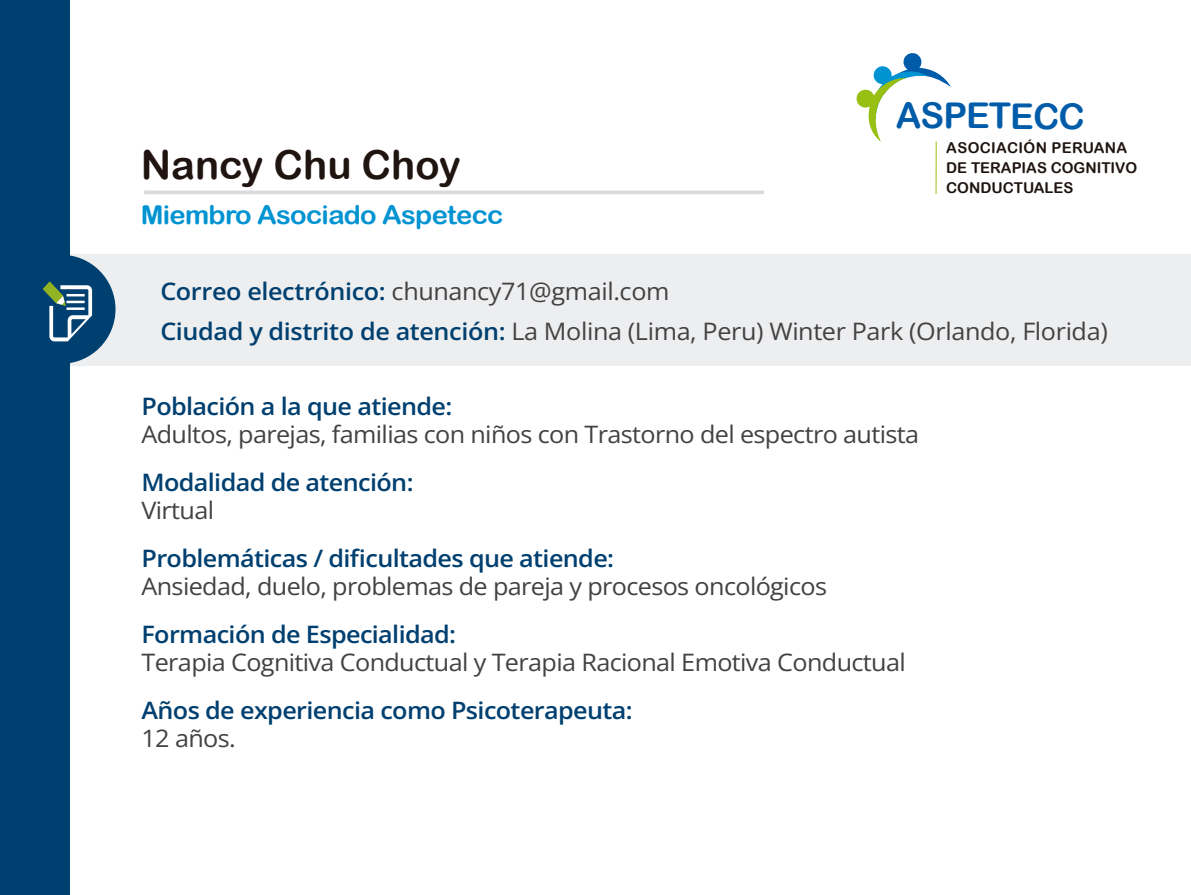
<style>
.page{position:relative;width:1191px;height:895px;background:#fff}
.page>*{position:absolute;margin:0;border:0;box-sizing:border-box;transform-origin:0 0}
.t1{font:40px "Arial Rounded MT Bold";color:#1f1410}
.t2{font:35.6px "Arial Rounded MT Bold";letter-spacing:-.03em;color:#005ca8}
.t3{font:26px "Arial Rounded MT Bold";letter-spacing:-.025em;color:#0093d2;scale:1.05 1}
.t4{font:24px/40px "Open Sans";letter-spacing:-.025em;color:#434141;scale:1.05 1}
.t5{font:600 24px "Open Sans";letter-spacing:-.025em;color:#004070;scale:1.05 1}
.t6{font:15px/19.6px "Arial Rounded MT Bold";color:#1f1410}
.s1{font-weight:600;color:#004070}
</style>
<div class="page">
<div style="left:55px;top:254px;width:1136px;height:111px;background:#edeef0"></div>
<div style="left:0;top:0;width:69px;height:894px;background:#004070"></div>
<hr style="left:935px;top:141px;width:1px;height:53px;background:#98bf13">
<svg style="left:856px;top:53px;width:95px;height:89px"></svg>
<svg style="left:144px;top:190px;width:620px;height:4px;fill:#d8dade"></svg>
<div style="left:7px;top:255px;width:108px;height:108px;background:#004070;border-radius:50%"></div>
<svg style="left:43px;top:281px;width:49px;height:60px"></svg>
<h1 class="t1" style="left:141px;top:141px;width:321px">Nancy Chu Choy</h1>
<p class="t3" style="left:141px;top:199px;width:347px">Miembro Asociado Aspetecc</p>
<h2 class="t2" style="left:896px;top:95px;width:190px">ASPETECC</h2>
<p class="t6" style="left:946px;top:138px;width:192px">ASOCIACIÓN PERUANA<br>DE TERAPIAS COGNITIVO</p>
<p class="t6" style="left:946px;top:177px;width:129px">CONDUCTUALES</p>
<p class="t4" style="left:160px;top:271px;width:903px"><span class="s1">Correo electrónico:</span> chunancy71@gmail.com<br><span class="s1">Ciudad y distrito de atención:</span> La Molina (Lima, Peru) Winter Park (Orlando, Florida)</p>
<p class="t5" style="left:141px;top:389px;width:297px">Población a la que atiende:</p>
<p class="t4" style="left:141px;top:413px;width:742px">Adultos, parejas, familias con niños con Trastorno del espectro autista</p>
<p class="t5" style="left:141px;top:465px;width:261px">Modalidad de atención:</p>
<p class="t4" style="left:141px;top:489px;width:71px">Virtual</p>
<p class="t5" style="left:141px;top:541px;width:451px">Problemáticas / dificultades que atiende:</p>
<p class="t4" style="left:141px;top:565px;width:654px">Ansiedad, duelo, problemas de pareja y procesos oncológicos</p>
<p class="t5" style="left:141px;top:617px;width:301px">Formación de Especialidad:</p>
<p class="t4" style="left:141px;top:641px;width:729px">Terapia Cognitiva Conductual y Terapia Racional Emotiva Conductual</p>
<p class="t5" style="left:141px;top:693px;width:469px">Años de experiencia como Psicoterapeuta:</p>
<p class="t4" style="left:141px;top:717px;width:91px">12 años.</p>
</div>
